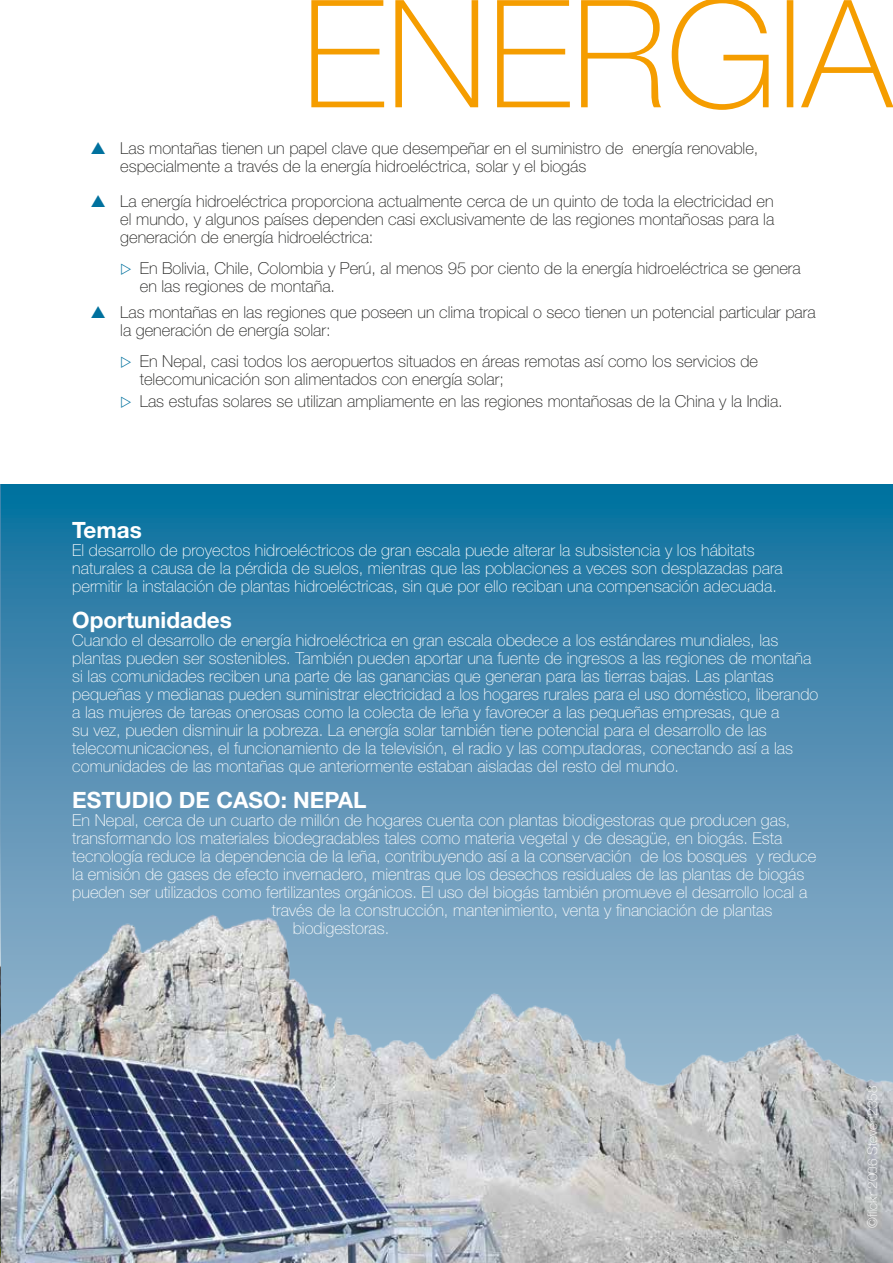
<style>
.page{position:relative;width:893px;height:1263px;background:#fff}
.page>*{position:absolute;margin:0;border:0;box-sizing:border-box;transform-origin:0 0}
.t1{font:100 150px "Helvetica Neue LT Std";color:#f59d00}
.t2{font:700 22.5px "Helvetica Neue LT Std";color:#fff}
.t3{font:100 16.5px/18px "Helvetica Neue LT Std";color:#fff}
.t4{font:100 16.5px/18px "Helvetica Neue LT Std";color:#1d1d1b}
.t5{font:100 13.5px "Helvetica Neue LT Std";color:#fff}
</style>
<div class="page">
<svg style="left:1px;top:484px;width:891px;height:348px;background:#3b84ac"></svg>
<img style="left:1px;top:832px;width:892px;height:431px">
<hr style="left:0;top:484px;width:1px;height:779px;background:#4286ad">
<img style="left:0;top:550px;width:1px;height:713px">
<h1 class="t1" style="left:302px;top:-32px;width:591px">ENERGÍA</h1>
<p class="t4" style="left:120px;top:139px;width:640px">Las montañas tienen un papel clave que desempeñar en el suministro de energía renovable, especialmente a través de la energía hidroeléctrica, solar y el biogás</p>
<p class="t4" style="left:120px;top:192px;width:655px;text-align:justify">La energía hidroeléctrica proporciona actualmente cerca de un quinto de toda la electricidad en el mundo, y algunos países dependen casi exclusivamente de las regiones montañosas para la generación de energía hidroeléctrica:</p>
<p class="t4" style="left:140px;top:259px;width:662px">En Bolivia, Chile, Colombia y Perú, al menos 95 por ciento de la energía hidroeléctrica se genera en las regiones de montaña.</p>
<p class="t4" style="left:120px;top:303px;width:697px">Las montañas en las regiones que poseen un clima tropical o seco tienen un potencial particular para la generación de energía solar:</p>
<p class="t4" style="left:140px;top:352px;width:620px">En Nepal, casi todos los aeropuertos situados en áreas remotas así como los servicios de telecomunicación son alimentados con energía solar;</p>
<p class="t4" style="left:140px;top:392px;width:645px">Las estufas solares se utilizan ampliamente en las regiones montañosas de la China y la India.</p>
<h2 class="t2" style="left:72px;top:516px;width:71px">Temas</h2>
<p class="t3" style="left:72px;top:541px;width:712px">El desarrollo de proyectos hidroeléctricos de gran escala puede alterar la subsistencia y los hábitats naturales a causa de la pérdida de suelos, mientras que las poblaciones a veces son desplazadas para permitir la instalación de plantas hidroeléctricas, sin que por ello reciban una compensación adecuada.</p>
<h2 class="t2" style="left:72px;top:606px;width:161px">Oportunidades</h2>
<p class="t3" style="left:72px;top:631px;width:748px">Cuando el desarrollo de energía hidroeléctrica en gran escala obedece a los estándares mundiales, las plantas pueden ser sostenibles. También pueden aportar una fuente de ingresos a las regiones de montaña si las comunidades reciben una parte de las ganancias que generan para las tierras bajas. Las plantas pequeñas y medianas pueden suministrar electricidad a los hogares rurales para el uso doméstico, liberando a las mujeres de tareas onerosas como la colecta de leña y favorecer a las pequeñas empresas, que a<br>su vez, pueden disminuir la pobreza. La energía solar también tiene potencial para el desarrollo de las telecomunicaciones, el funcionamiento de la televisión, el radio y las computadoras, conectando así a las comunidades de las montañas que anteriormente estaban aisladas del resto del mundo.</p>
<h2 class="t2" style="left:72px;top:786px;width:296px">ESTUDIO DE CASO: NEPAL</h2>
<p class="t3" style="left:72px;top:811px;width:720px">En Nepal, cerca de un cuarto de millón de hogares cuenta con plantas biodigestoras que producen gas,</p>
<p class="t3" style="left:72px;top:829px;width:711px">transformando los materiales biodegradables tales como materia vegetal y de desagüe, en biogás. Esta</p>
<p class="t3" style="left:72px;top:847px;width:746px">tecnología reduce la dependencia de la leña, contribuyendo así a la conservación de los bosques y reduce</p>
<p class="t3" style="left:72px;top:865px;width:733px">la emisión de gases de efecto invernadero, mientras que los desechos residuales de las plantas de biogás</p>
<p class="t3" style="left:72px;top:883px;width:736px">pueden ser utilizados como fertilizantes orgánicos. El uso del biogás también promueve el desarrollo local a</p>
<p class="t3" style="left:272px;top:901px;width:502px">través de la construcción, mantenimiento, venta y financiación de plantas</p>
<p class="t3" style="left:293px;top:919px;width:98px">biodigestoras.</p>
<p class="t5" style="left:865px;top:1228px;width:143px;rotate:-90deg">©flickr 2006 Steven2358</p>
</div>
